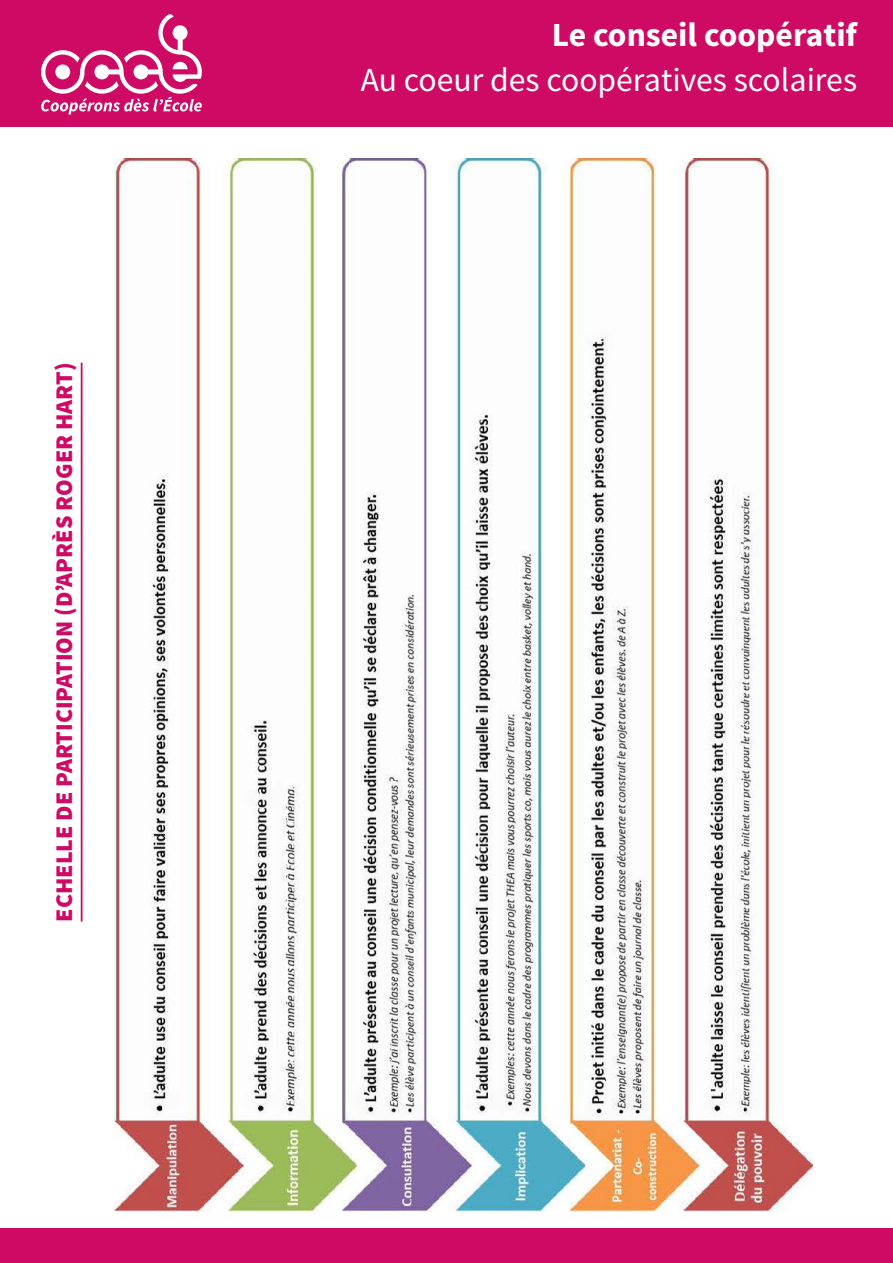
<style>
.page{position:relative;width:893px;height:1263px;background:#fff}
.page>*{position:absolute;margin:0;border:0;box-sizing:border-box;transform-origin:0 0}
.titre{font:33.6px "Source Sans Pro";color:#fff}
.t1{font:700 33.6px "Source Sans Pro";color:#fff}
.sous_titre{font:900 24px "Source Sans Pro";color:#cf0a65}
</style>
<div class="page">
<hr style="left:0;top:1203px;width:1px;height:60px;background:#cf0a65">
<div style="left:0;top:1229px;width:893px;height:34px;background:#cf0a65"></div>
<div style="left:0;top:0;width:893px;height:126px;background:#cf0a65"></div>
<hr style="left:81px;top:363px;width:2px;height:558px;background:#cf0a65">
<img style="left:114px;top:158px;width:698px;height:1053px">
<svg style="left:41px;top:14px;width:161px;height:101px"></svg>
<p class="sous_titre" style="left:49px;top:921px;width:560px;rotate:-90deg">ECHELLE DE PARTICIPATION (D’APRÈS ROGER HART)</p>
<p class="t1" style="left:552px;top:14px;width:307px">Le conseil coopératif</p>
<p class="titre" style="left:361px;top:59px;width:498px">Au coeur des coopératives scolaires</p>
</div>
